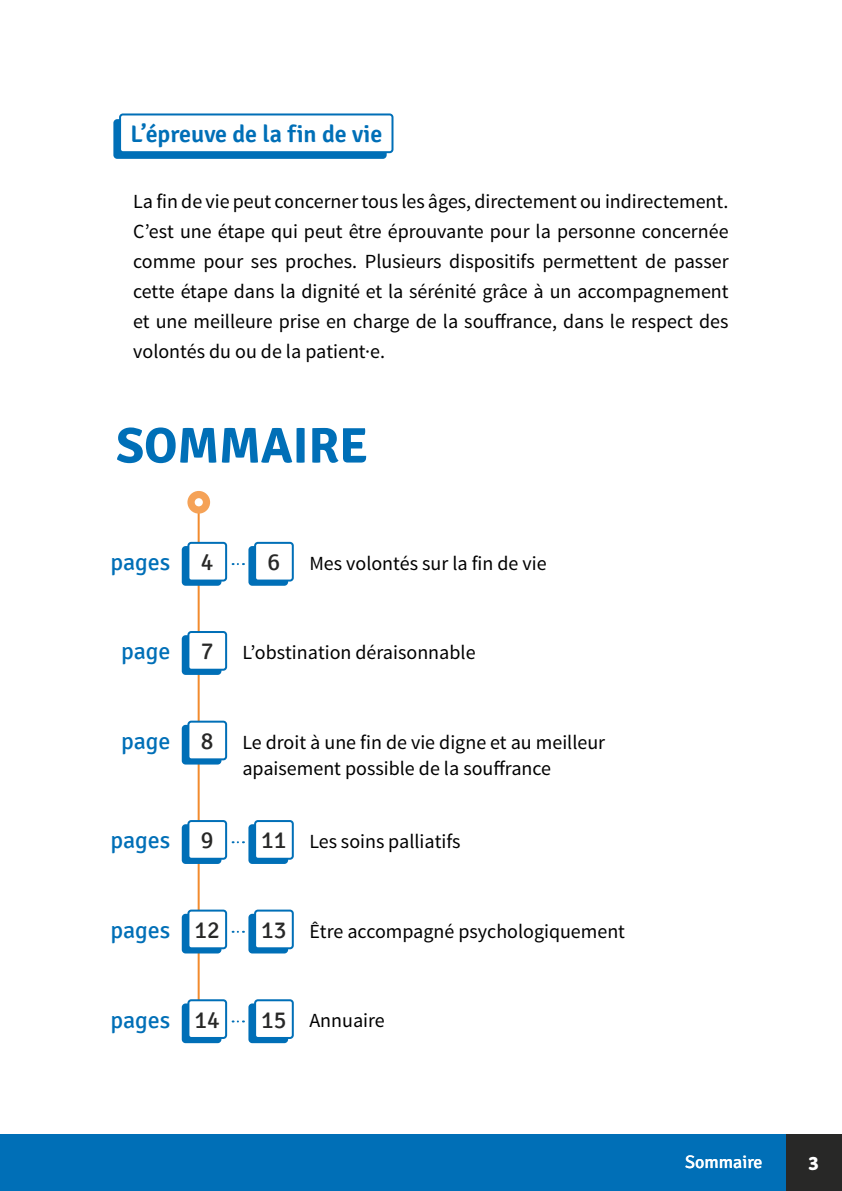
<style>
.page{position:relative;width:842px;height:1191px;background:#fff}
.page>*{position:absolute;margin:0;border:0;box-sizing:border-box;transform-origin:0 0}
.t1{font:700 50px "Signika";color:#006fb7}
.t2{font:24px "Signika";color:#006fb7}
.t3{font:600 24px "Signika";color:#006fb7}
.t4{font:24px "Signika";color:#282827}
.t5{font:20px/30px "Source Sans Pro";color:#000;text-align:justify}
.t6{font:700 20px "Domus Titling";color:#fff}
.t7{font:18px "Signika";color:#fff}
</style>
<div class="page">
<div style="left:785px;top:1134px;width:57px;height:57px;background:#282827"></div>
<div style="left:0;top:1134px;width:785px;height:57px;background:#006fb7"></div>
<div style="left:114px;top:120px;width:272px;height:38px;background:#006fb7;border-radius:3px"></div>
<div style="left:113px;top:119px;width:274px;height:40px;border:2px solid #006fb7;border-radius:3px"></div>
<div style="left:120px;top:114px;width:272px;height:38px;background:#fff;border-radius:3px"></div>
<div style="left:119px;top:113px;width:274px;height:40px;border:2px solid #006fb7;border-radius:3px"></div>
<hr style="left:198px;top:502px;width:2px;height:513px;background:#f28b2d">
<div style="left:187px;top:491px;width:23px;height:22px;background:#f5a257;border-radius:50%"></div>
<div style="left:195px;top:498px;width:8px;height:8px;background:#fff;border-radius:50%"></div>
<div style="left:183px;top:547px;width:37px;height:38px;background:#006fb7;border-radius:3px"></div>
<div style="left:182px;top:546px;width:39px;height:40px;border:2px solid #006fb7;border-radius:3px"></div>
<div style="left:249px;top:547px;width:38px;height:38px;background:#006fb7;border-radius:3px"></div>
<div style="left:248px;top:546px;width:40px;height:40px;border:2px solid #006fb7;border-radius:3px"></div>
<div style="left:188px;top:543px;width:38px;height:37px;background:#fff;border-radius:3px"></div>
<div style="left:187px;top:542px;width:40px;height:39px;border:2px solid #006fb7;border-radius:3px"></div>
<div style="left:255px;top:543px;width:38px;height:37px;background:#fff;border-radius:3px"></div>
<div style="left:254px;top:542px;width:40px;height:39px;border:2px solid #006fb7;border-radius:3px"></div>
<svg style="left:233px;top:563px;width:11px;height:2px"></svg>
<div style="left:183px;top:636px;width:37px;height:38px;background:#006fb7;border-radius:3px"></div>
<div style="left:182px;top:635px;width:39px;height:40px;border:2px solid #006fb7;border-radius:3px"></div>
<div style="left:188px;top:632px;width:38px;height:37px;background:#fff;border-radius:3px"></div>
<div style="left:187px;top:631px;width:40px;height:39px;border:2px solid #006fb7;border-radius:3px"></div>
<div style="left:183px;top:726px;width:37px;height:37px;background:#006fb7;border-radius:3px"></div>
<div style="left:182px;top:725px;width:39px;height:39px;border:2px solid #006fb7;border-radius:3px"></div>
<div style="left:188px;top:721px;width:38px;height:38px;background:#fff;border-radius:3px"></div>
<div style="left:187px;top:720px;width:40px;height:40px;border:2px solid #006fb7;border-radius:3px"></div>
<div style="left:183px;top:825px;width:37px;height:38px;background:#006fb7;border-radius:3px"></div>
<div style="left:182px;top:824px;width:39px;height:40px;border:2px solid #006fb7;border-radius:3px"></div>
<div style="left:249px;top:825px;width:38px;height:38px;background:#006fb7;border-radius:3px"></div>
<div style="left:248px;top:824px;width:40px;height:40px;border:2px solid #006fb7;border-radius:3px"></div>
<div style="left:188px;top:821px;width:38px;height:37px;background:#fff;border-radius:3px"></div>
<div style="left:187px;top:820px;width:40px;height:39px;border:2px solid #006fb7;border-radius:3px"></div>
<div style="left:255px;top:821px;width:38px;height:37px;background:#fff;border-radius:3px"></div>
<div style="left:254px;top:820px;width:40px;height:39px;border:2px solid #006fb7;border-radius:3px"></div>
<svg style="left:233px;top:841px;width:11px;height:2px"></svg>
<div style="left:183px;top:914px;width:37px;height:38px;background:#006fb7;border-radius:3px"></div>
<div style="left:182px;top:913px;width:39px;height:40px;border:2px solid #006fb7;border-radius:3px"></div>
<div style="left:183px;top:1004px;width:37px;height:38px;background:#006fb7;border-radius:3px"></div>
<div style="left:182px;top:1003px;width:39px;height:40px;border:2px solid #006fb7;border-radius:3px"></div>
<div style="left:249px;top:914px;width:38px;height:38px;background:#006fb7;border-radius:3px"></div>
<div style="left:248px;top:913px;width:40px;height:40px;border:2px solid #006fb7;border-radius:3px"></div>
<div style="left:249px;top:1004px;width:38px;height:38px;background:#006fb7;border-radius:3px"></div>
<div style="left:248px;top:1003px;width:40px;height:40px;border:2px solid #006fb7;border-radius:3px"></div>
<div style="left:188px;top:910px;width:38px;height:38px;background:#fff;border-radius:3px"></div>
<div style="left:187px;top:909px;width:40px;height:40px;border:2px solid #006fb7;border-radius:3px"></div>
<div style="left:188px;top:1000px;width:38px;height:38px;background:#fff;border-radius:3px"></div>
<div style="left:187px;top:999px;width:40px;height:40px;border:2px solid #006fb7;border-radius:3px"></div>
<div style="left:255px;top:910px;width:38px;height:38px;background:#fff;border-radius:3px"></div>
<div style="left:254px;top:909px;width:40px;height:40px;border:2px solid #006fb7;border-radius:3px"></div>
<div style="left:255px;top:1000px;width:38px;height:38px;background:#fff;border-radius:3px"></div>
<div style="left:254px;top:999px;width:40px;height:40px;border:2px solid #006fb7;border-radius:3px"></div>
<svg style="left:233px;top:930px;width:11px;height:2px"></svg>
<svg style="left:233px;top:1020px;width:11px;height:2px"></svg>
<p class="t3" style="left:130px;top:120px;width:253px">L’épreuve de la fin de vie</p>
<p class="t5" style="left:133px;top:187px;width:597px">La fin de vie peut concerner tous les âges, directement ou indirectement.<br>C’est une étape qui peut être éprouvante pour la personne concernée comme pour ses proches. Plusieurs dispositifs permettent de passer cette étape dans la dignité et la sérénité grâce à un accompagnement et une meilleure prise en charge de la souffrance, dans le respect des volontés du ou de la patient·e.</p>
<h1 class="t1" style="left:116px;top:415px;width:253px">SOMMAIRE</h1>
<p class="t2" style="left:111px;top:548px;width:61px">pages</p>
<p class="t2" style="left:121px;top:637px;width:51px">page</p>
<p class="t4" style="left:201px;top:548px;width:14px">4</p>
<p class="t4" style="left:268px;top:548px;width:14px">6</p>
<p class="t5" style="left:309px;top:548px;width:239px">Mes volontés sur la fin de vie</p>
<p class="t4" style="left:201px;top:637px;width:14px">7</p>
<p class="t5" style="left:242px;top:638px;width:235px">L’obstination déraisonnable</p>
<p class="t2" style="left:121px;top:727px;width:51px">page</p>
<p class="t2" style="left:111px;top:826px;width:61px">pages</p>
<p class="t4" style="left:201px;top:727px;width:14px">8</p>
<p class="t5" style="left:242px;top:729px;width:364px;line-height:26px">Le droit à une fin de vie digne et au meilleur apaisement possible de la souffrance</p>
<p class="t4" style="left:201px;top:826px;width:14px">9</p>
<p class="t4" style="left:261px;top:826px;width:27px">11</p>
<p class="t5" style="left:309px;top:826px;width:153px">Les soins palliatifs</p>
<p class="t2" style="left:111px;top:916px;width:61px">pages</p>
<p class="t4" style="left:195px;top:916px;width:27px">12</p>
<p class="t4" style="left:261px;top:916px;width:27px">13</p>
<p class="t5" style="left:309px;top:916px;width:317px">Être accompagné psychologiquement</p>
<p class="t2" style="left:111px;top:1006px;width:61px">pages</p>
<p class="t4" style="left:195px;top:1006px;width:27px">14</p>
<p class="t4" style="left:261px;top:1006px;width:27px">15</p>
<p class="t5" style="left:309px;top:1006px;width:77px">Annuaire</p>
<p class="t7" style="left:685px;top:1151px;width:79px">Sommaire</p>
<p class="t6" style="left:808px;top:1151px;width:12px">3</p>
</div>
